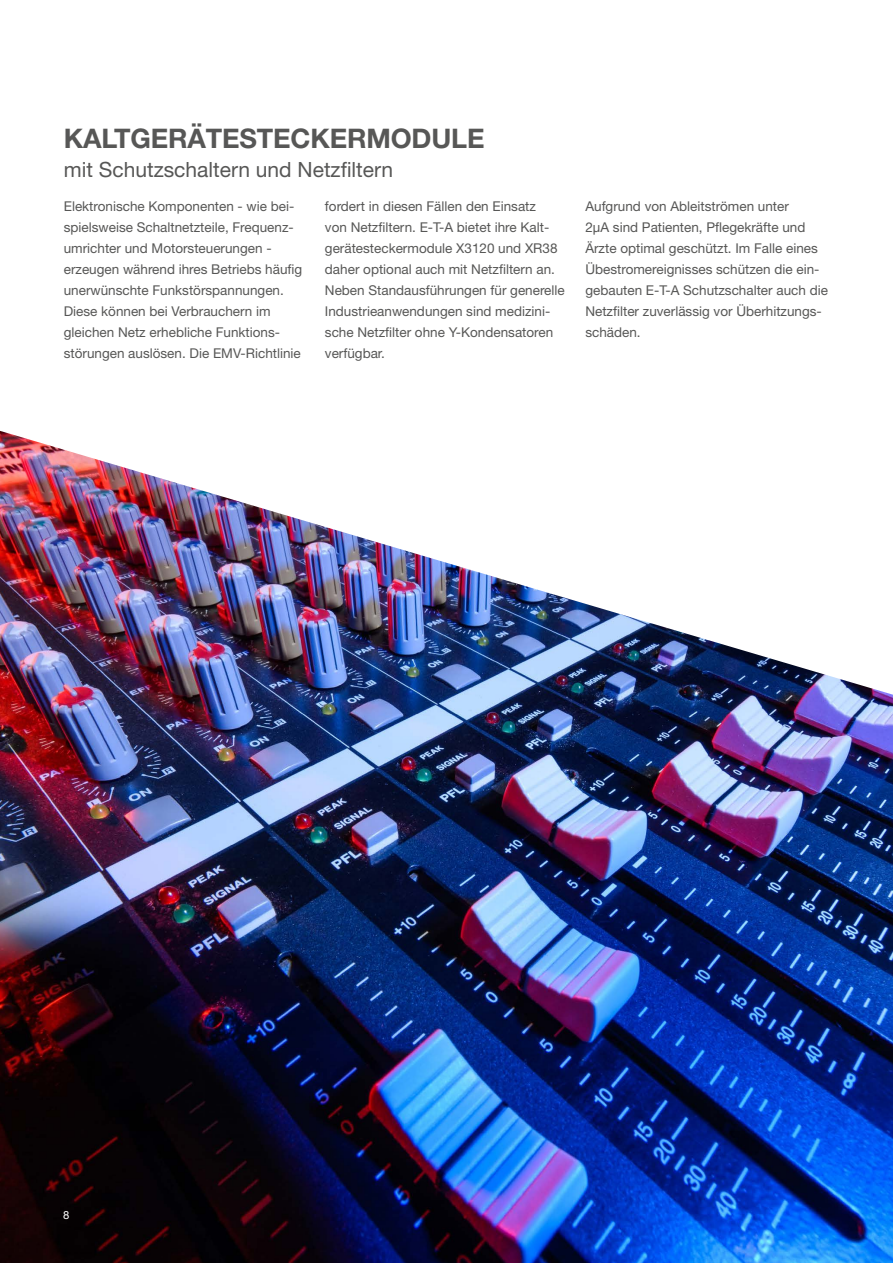
<style>
.page{position:relative;width:893px;height:1263px;background:#fff}
.page>*{position:absolute;margin:0;border:0;box-sizing:border-box;transform-origin:0 0}
.t1{font:700 27px "Helvetica Neue LT";letter-spacing:-.005em;color:#575756}
.t2{font:21px "Helvetica Neue LT";color:#575756}
.t3{font:13.5px/21px "Helvetica Neue LT";color:#575756}
.t4{font:11.25px "Helvetica Neue LT";color:#fff}
</style>
<div class="page">
<img style="left:0;top:431px;width:893px;height:832px">
<h1 class="t1" style="left:64px;top:121px;width:422px">KALTGERÄTESTECKERMODULE</h1>
<h2 class="t2" style="left:64px;top:157px;width:331px">mit Schutzschaltern und Netzfiltern</h2>
<p class="t3" style="left:325px;top:195px;width:241px">fordert in diesen Fällen den Einsatz<br>von Netzfiltern. E-T-A bietet ihre Kalt&shy;gerätesteckermodule X3120 und XR38 daher optional auch mit Netzfiltern an.<br>Neben Standausführungen für generelle Industrieanwendungen sind medizini&shy;sche Netzfilter ohne Y-Kondensatoren verfügbar.</p>
<p class="t3" style="left:585px;top:195px;width:244px">Aufgrund von Ableitströmen unter<br>2µA sind Patienten, Pflegekräfte und Ärzte optimal geschützt. Im Falle eines Übestromereignisses schützen die ein&shy;gebauten E-T-A Schutzschalter auch die Netzfilter zuverlässig vor Überhitzungs&shy;schäden.</p>
<p class="t3" style="left:64px;top:195px;width:240px">Elektronische Komponenten - wie bei&shy;spielsweise Schaltnetzteile, Frequenz&shy;umrichter und Motorsteuerungen - erzeugen während ihres Betriebs häufig unerwünschte Funkstörspannungen.<br>Diese können bei Verbrauchern im gleichen Netz erhebliche Funktions&shy;störungen auslösen. Die EMV-Richtlinie</p>
<p class="t4" style="left:63px;top:1208px;width:8px">8</p>
</div>
